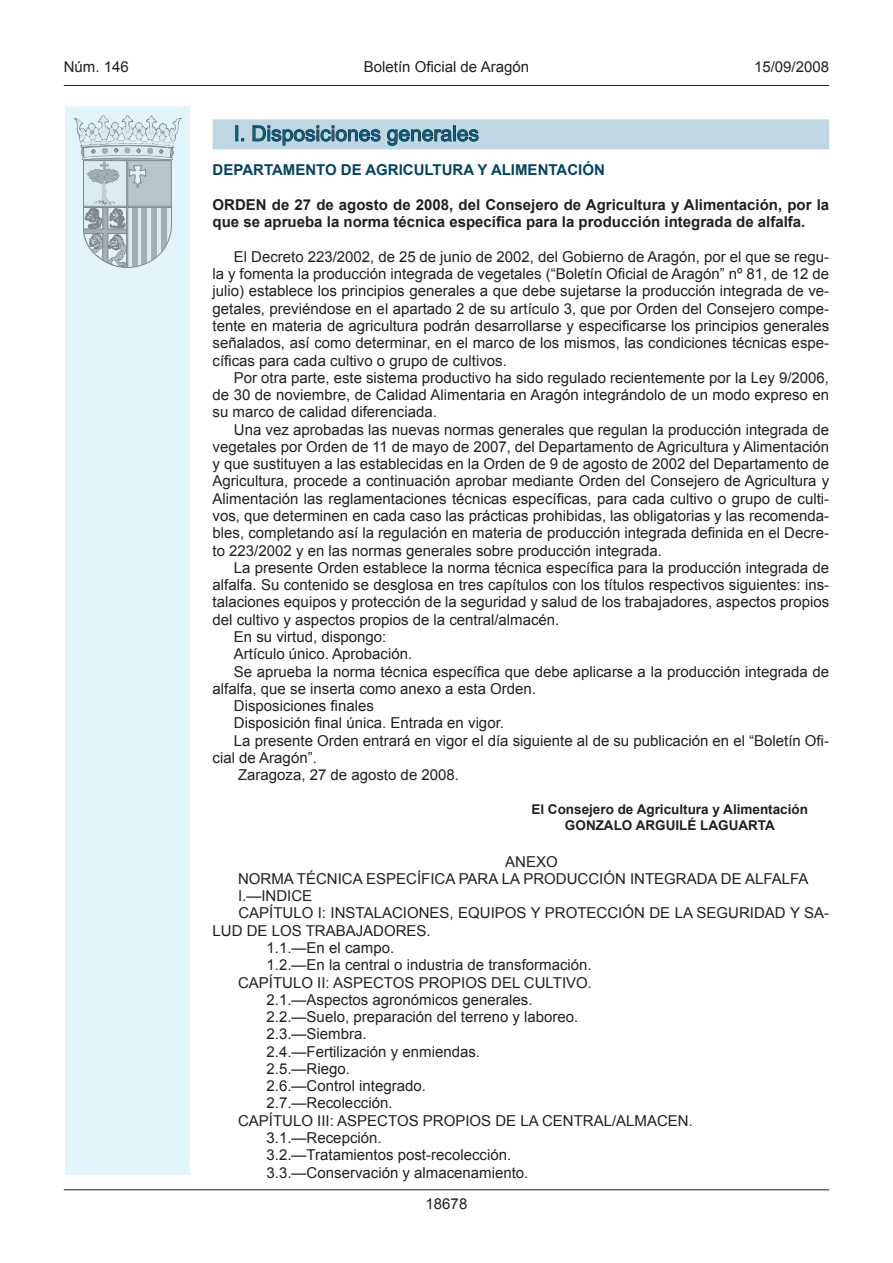
<style>
.page{position:relative;width:893px;height:1263px;background:#fff}
.page>*{position:absolute;margin:0;border:0;box-sizing:border-box;transform-origin:0 0}
.t1{font:21px "Arial";color:#006180}
.t2{font:15px/17.2px "Arial";color:#231f20;text-align:justify}
.t3{font:700 15px/17.2px "Arial";color:#231f20}
.t4{font:700 15px "Arial";color:#004462}
.t5{font:700 13.5px/16.5px "Arial";color:#231f20;text-align:center}
</style>
<div class="page">
<hr style="left:64px;top:85px;width:765px;height:1px;background:#231f20">
<hr style="left:64px;top:1189px;width:765px;height:1px;background:#231f20">
<div style="left:64px;top:105px;width:127px;height:1071px;background:#e1f4fc;border:2px solid #fff"></div>
<svg style="left:75px;top:115px;width:106px;height:153px"></svg>
<div style="left:213px;top:119px;width:616px;height:30px;background:#bfd6e3"></div>
<svg style="left:236px;top:126px;width:8px;height:15px"></svg>
<svg style="left:252px;top:125px;width:129px;height:21px"></svg>
<svg style="left:387px;top:126px;width:92px;height:20px"></svg>
<p class="t2" style="left:64px;top:59px;width:67px">Núm. 146</p>
<p class="t2" style="left:364px;top:59px;width:167px">Boletín Oficial de Aragón</p>
<p class="t2" style="left:754px;top:59px;width:77px">15/09/2008</p>
<h1 class="t1" style="left:234px;top:120px;width:247px">I. Disposiciones generales</h1>
<p class="t4" style="left:213px;top:160px;width:41px">Departa</p>
<p class="t4" style="left:283px;top:160px;width:24px">mento</p>
<p class="t4" style="left:341px;top:160px;width:46px">de Agric</p>
<p class="t4" style="left:414px;top:160px;width:125px">ultura y Alimentación</p>
<p class="t3" style="left:213px;top:197px;width:618px">ORDEN de 27 de agosto de 2008, del Consejero de Agricultura y Alimentación, por la que se aprueba la norma técnica específica para la producción integrada de alfalfa.</p>
<p class="t2" style="left:213px;top:248px;width:618px;text-indent:21px">El Decreto 223/2002, de 25 de junio de 2002, del Gobierno de Aragón, por el que se regu&shy;la y fomenta la producción integrada de vegetales (“Boletín Oficial de Aragón” nº 81, de 12 de julio) establece los principios generales a que debe sujetarse la producción integrada de ve&shy;getales, previéndose en el apartado 2 de su artículo 3, que por Orden del Consejero compe&shy;tente en materia de agricultura podrán desarrollarse y especificarse los principios generales señalados, así como determinar, en el marco de los mismos, las condiciones técnicas espe&shy;cíficas para cada cultivo o grupo de cultivos.</p>
<p class="t2" style="left:213px;top:369px;width:618px;text-indent:21px">Por otra parte, este sistema productivo ha sido regulado recientemente por la Ley 9/2006, de 30 de noviembre, de Calidad Alimentaria en Aragón integrándolo de un modo expreso en su marco de calidad diferenciada.</p>
<p class="t2" style="left:213px;top:421px;width:618px;text-indent:21px">Una vez aprobadas las nuevas normas generales que regulan la producción integrada de vegetales por Orden de 11 de mayo de 2007, del Departamento de Agricultura y Alimentación y que sustituyen a las establecidas en la Orden de 9 de agosto de 2002 del Departamento de Agricultura, procede a continuación aprobar mediante Orden del Consejero de Agricultura y Alimentación las reglamentaciones técnicas específicas, para cada cultivo o grupo de culti&shy;vos, que determinen en cada caso las prácticas prohibidas, las obligatorias y las recomenda&shy;bles, completando así la regulación en materia de producción integrada definida en el Decre&shy;to 223/2002 y en las normas generales sobre producción integrada.</p>
<p class="t2" style="left:234px;top:559px;width:597px">La presente Orden establece la norma técnica específica para la producción integrada de</p>
<p class="t2" style="left:213px;top:576px;width:618px">alfalfa. Su contenido se desglosa en tres capítulos con los títulos respectivos siguientes: ins-</p>
<p class="t2" style="left:213px;top:594px;width:618px">talaciones equipos y protección de la seguridad y salud de los trabajadores, aspectos propios</p>
<p class="t2" style="left:213px;top:611px;width:348px">del cultivo y aspectos propios de la central/almacén.</p>
<p class="t2" style="left:234px;top:628px;width:154px">En su virtud, dispongo:</p>
<p class="t2" style="left:234px;top:645px;width:180px">Artículo único. Aprobación.</p>
<p class="t2" style="left:234px;top:663px;width:597px">Se aprueba la norma técnica específica que debe aplicarse a la producción integrada de</p>
<p class="t2" style="left:213px;top:680px;width:325px">alfalfa, que se inserta como anexo a esta Orden.</p>
<p class="t2" style="left:234px;top:697px;width:142px">Disposiciones finales</p>
<p class="t2" style="left:234px;top:715px;width:272px">Disposición final única. Entrada en vigor.</p>
<p class="t2" style="left:234px;top:732px;width:597px">La presente Orden entrará en vigor el día siguiente al de su publicación en el “Boletín Ofi-</p>
<p class="t2" style="left:213px;top:749px;width:106px">cial de Aragón”.</p>
<p class="t2" style="left:238px;top:766px;width:222px">Zaragoza, 27 de agosto de 2008.</p>
<p class="t5" style="left:531px;top:801px;width:278px">El Consejero de Agricultura y Alimentación<br>GONZALO ARGUILÉ LAGUARTA</p>
<p class="t2" style="left:505px;top:853px;width:54px">ANEXO</p>
<p class="t2" style="left:238px;top:870px;width:572px">NORMA TÉCNICA ESPECÍFICA PARA LA PRODUCCIÓN INTEGRADA DE ALFALFA</p>
<p class="t2" style="left:238px;top:887px;width:76px">I.—INDICE</p>
<p class="t2" style="left:238px;top:905px;width:592px">CAPÍTULO I: INSTALACIONES, EQUIPOS Y PROTECCIÓN DE LA SEGURIDAD Y SA-</p>
<p class="t2" style="left:213px;top:922px;width:220px">LUD DE LOS TRABAJADORES.</p>
<p class="t2" style="left:267px;top:939px;width:129px">1.1.—En el campo.</p>
<p class="t2" style="left:267px;top:956px;width:327px">1.2.—En la central o industria de transformación.</p>
<p class="t2" style="left:238px;top:974px;width:355px">CAPÍTULO II: ASPECTOS PROPIOS DEL CULTIVO.</p>
<p class="t2" style="left:267px;top:991px;width:267px">2.1.—Aspectos agronómicos generales.</p>
<p class="t2" style="left:267px;top:1008px;width:313px">2.2.—Suelo, preparación del terreno y laboreo.</p>
<p class="t2" style="left:267px;top:1025px;width:102px">2.3.—Siembra.</p>
<p class="t2" style="left:267px;top:1043px;width:215px">2.4.—Fertilización y enmiendas.</p>
<p class="t2" style="left:267px;top:1060px;width:85px">2.5.—Riego.</p>
<p class="t2" style="left:267px;top:1077px;width:161px">2.6.—Control integrado.</p>
<p class="t2" style="left:267px;top:1095px;width:127px">2.7.—Recolección.</p>
<p class="t2" style="left:238px;top:1112px;width:456px">CAPÍTULO III: ASPECTOS PROPIOS DE LA CENTRAL/ALMACEN.</p>
<p class="t2" style="left:267px;top:1129px;width:117px">3.1.—Recepción.</p>
<p class="t2" style="left:267px;top:1146px;width:246px">3.2.—Tratamientos post-recolección.</p>
<p class="t2" style="left:267px;top:1164px;width:263px">3.3.—Conservación y almacenamiento.</p>
<p class="t2" style="left:426px;top:1195px;width:43px">18678</p>
</div>
